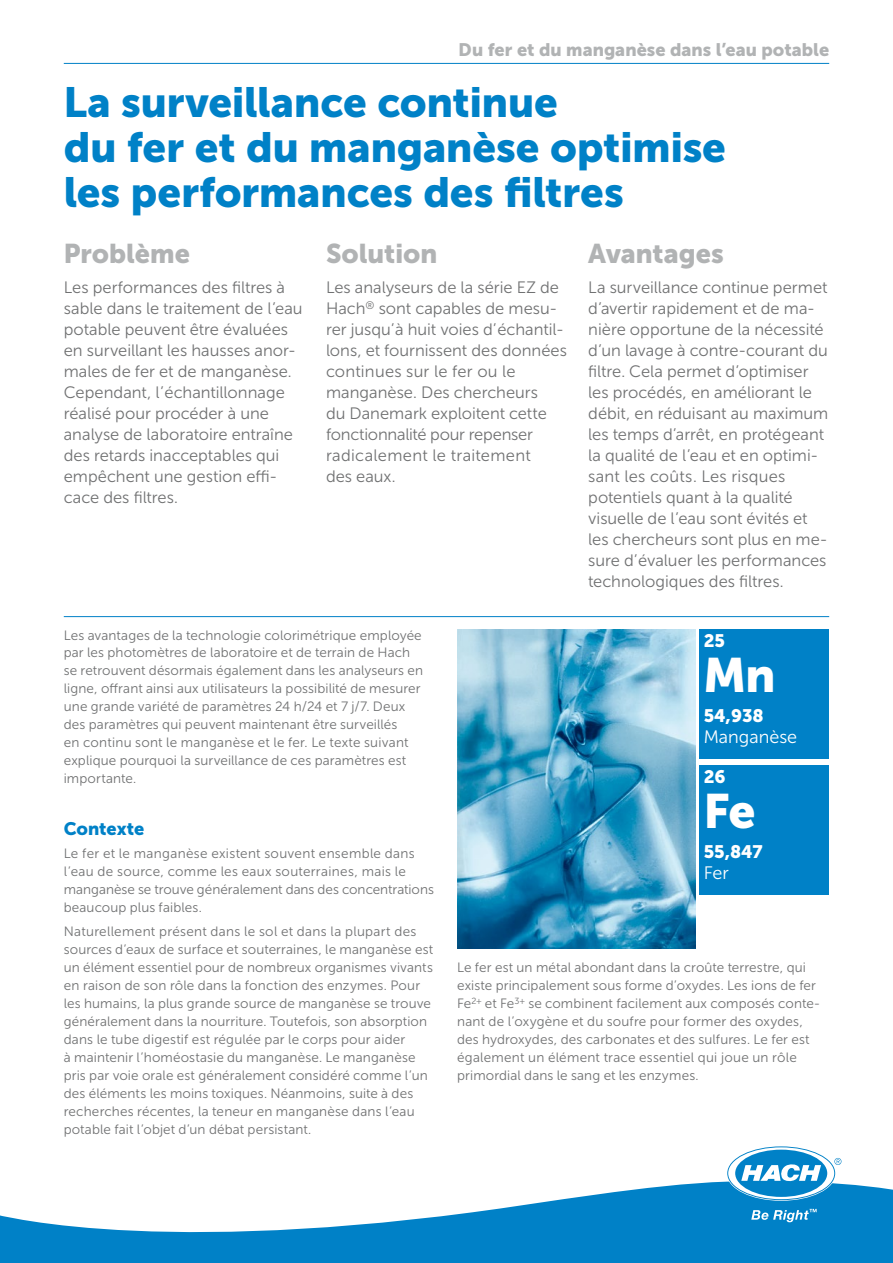
<style>
.page{position:relative;width:893px;height:1263px;background:#fff}
.page>*{position:absolute;margin:0;border:0;box-sizing:border-box;transform-origin:0 0}
.t1{font:48px "Museo Sans Cyrl 900";color:#fff}
.t2{font:42px/45px "Museo Sans Cyrl 900";color:#0081c7}
.t3{font:27px "Museo Sans Cyrl 900";color:#b1b3b4}
.t4{font:18px "Museo Sans Cyrl 900";letter-spacing:.005em;color:#b1b3b4}
.t5{font:18px "Museo Sans Cyrl 900";color:#fff}
.t6{font:18px "Museo Sans Cyrl 300";color:#fff}
.t7{font:18px "Museo Sans Cyrl 900";letter-spacing:-.005em;color:#0081c7}
.t8{font:16.5px/21px "Museo Sans Cyrl 300";color:#707172}
.t9{font:13.5px/18px "Museo Sans Cyrl 300";letter-spacing:.01em;color:#707172}
</style>
<div class="page">
<svg style="left:0;top:1181px;width:893px;height:82px;fill:#0081c7"></svg>
<svg style="left:728px;top:1147px;width:113px;height:52px"></svg>
<svg style="left:751px;top:1209px;width:66px;height:13px"></svg>
<img style="left:457px;top:629px;width:238px;height:319px">
<hr style="left:64px;top:63px;width:765px;height:1px;background:#0081c7">
<hr style="left:64px;top:616px;width:765px;height:1px;background:#0081c7">
<div style="left:699px;top:629px;width:130px;height:129px;background:#0081c7"></div>
<div style="left:699px;top:765px;width:130px;height:130px;background:#0081c7"></div>
<h3 class="t4" style="left:459px;top:39px;width:372px">Du fer et du manganèse dans l’eau potable</h3>
<h2 class="t2" style="left:64px;top:79px;width:664px">La surveillance continue<br>du fer et du manganèse optimise les performances des filtres</h2>
<h3 class="t3" style="left:64px;top:238px;width:128px">Problème</h3>
<p class="t8" style="left:64px;top:277px;width:240px">Les performances des filtres à sable dans le traitement de l’eau potable peuvent être évaluées en surveillant les hausses anor&shy;males de fer et de manganèse.<br>Cependant, l’échantillonnage réalisé pour procéder à une analyse de laboratoire entraîne des retards inacceptables qui empêchent une gestion effi&shy;cace des filtres.</p>
<h3 class="t3" style="left:326px;top:238px;width:113px">Solution</h3>
<p class="t8" style="left:326px;top:277px;width:242px">Les analyseurs de la série EZ de<br>Hach<sup>®</sup> sont capables de mesu&shy;rer jusqu’à huit voies d’échantil&shy;lons, et fournissent des données continues sur le fer ou le manganèse. Des chercheurs<br>du Danemark exploitent cette fonctionnalité pour repenser radicalement le traitement<br>des eaux.</p>
<h3 class="t3" style="left:588px;top:238px;width:137px">Avantages</h3>
<p class="t8" style="left:588px;top:277px;width:242px">La surveillance continue permet d’avertir rapidement et de ma&shy;nière opportune de la nécessité d’un lavage à contre-courant du filtre. Cela permet d’optimiser les procédés, en améliorant le débit, en réduisant au maximum les temps d’arrêt, en protégeant la qualité de l’eau et en optimi&shy;sant les coûts. Les risques potentiels quant à la qualité visuelle de l’eau sont évités et les chercheurs sont plus en me&shy;sure d’évaluer les performances technologiques des filtres.</p>
<p class="t9" style="left:64px;top:626px;width:361px">Les avantages de la technologie colorimétrique employée par les photomètres de laboratoire et de terrain de Hach se retrouvent désormais également dans les analyseurs en ligne, offrant ainsi aux utilisateurs la possibilité de mesurer une grande variété de paramètres 24 h/24 et 7 j/7. Deux des paramètres qui peuvent maintenant être surveillés<br>en continu sont le manganèse et le fer. Le texte suivant explique pourquoi la surveillance de ces paramètres est importante.</p>
<h3 class="t7" style="left:64px;top:819px;width:82px">Contexte</h3>
<p class="t9" style="left:64px;top:844px;width:372px">Le fer et le manganèse existent souvent ensemble dans l’eau de source, comme les eaux souterraines, mais le manganèse se trouve généralement dans des concentrations beaucoup plus faibles.</p>
<p class="t9" style="left:64px;top:923px;width:371px">Naturellement présent dans le sol et dans la plupart des sources d’eaux de surface et souterraines, le manganèse est un élément essentiel pour de nombreux organismes vivants en raison de son rôle dans la fonction des enzymes. Pour les humains, la plus grande source de manganèse se trouve généralement dans la nourriture. Toutefois, son absorption dans le tube digestif est régulée par le corps pour aider<br>à maintenir l’homéostasie du manganèse. Le manganèse pris par voie orale est généralement considéré comme l’un des éléments les moins toxiques. Néanmoins, suite à des recherches récentes, la teneur en manganèse dans l’eau potable fait l’objet d’un débat persistant.</p>
<h3 class="t5" style="left:704px;top:631px;width:23px">25</h3>
<h1 class="t1" style="left:704px;top:648px;width:73px">Mn</h1>
<h3 class="t5" style="left:704px;top:706px;width:61px">54,938</h3>
<h3 class="t6" style="left:704px;top:727px;width:95px">Manganèse</h3>
<h3 class="t5" style="left:704px;top:767px;width:23px">26</h3>
<h1 class="t1" style="left:704px;top:784px;width:53px">Fe</h1>
<h3 class="t5" style="left:704px;top:842px;width:61px">55,847</h3>
<h3 class="t6" style="left:704px;top:863px;width:27px">Fer</h3>
<p class="t9" style="left:457px;top:958px;width:364px">Le fer est un métal abondant dans la croûte terrestre, qui existe principalement sous forme d’oxydes. Les ions de fer Fe<sup>2+</sup> et Fe<sup>3+</sup> se combinent facilement aux composés conte&shy;nant de l’oxygène et du soufre pour former des oxydes, des hydroxydes, des carbonates et des sulfures. Le fer est également un élément trace essentiel qui joue un rôle primordial dans le sang et les enzymes.</p>
</div>
